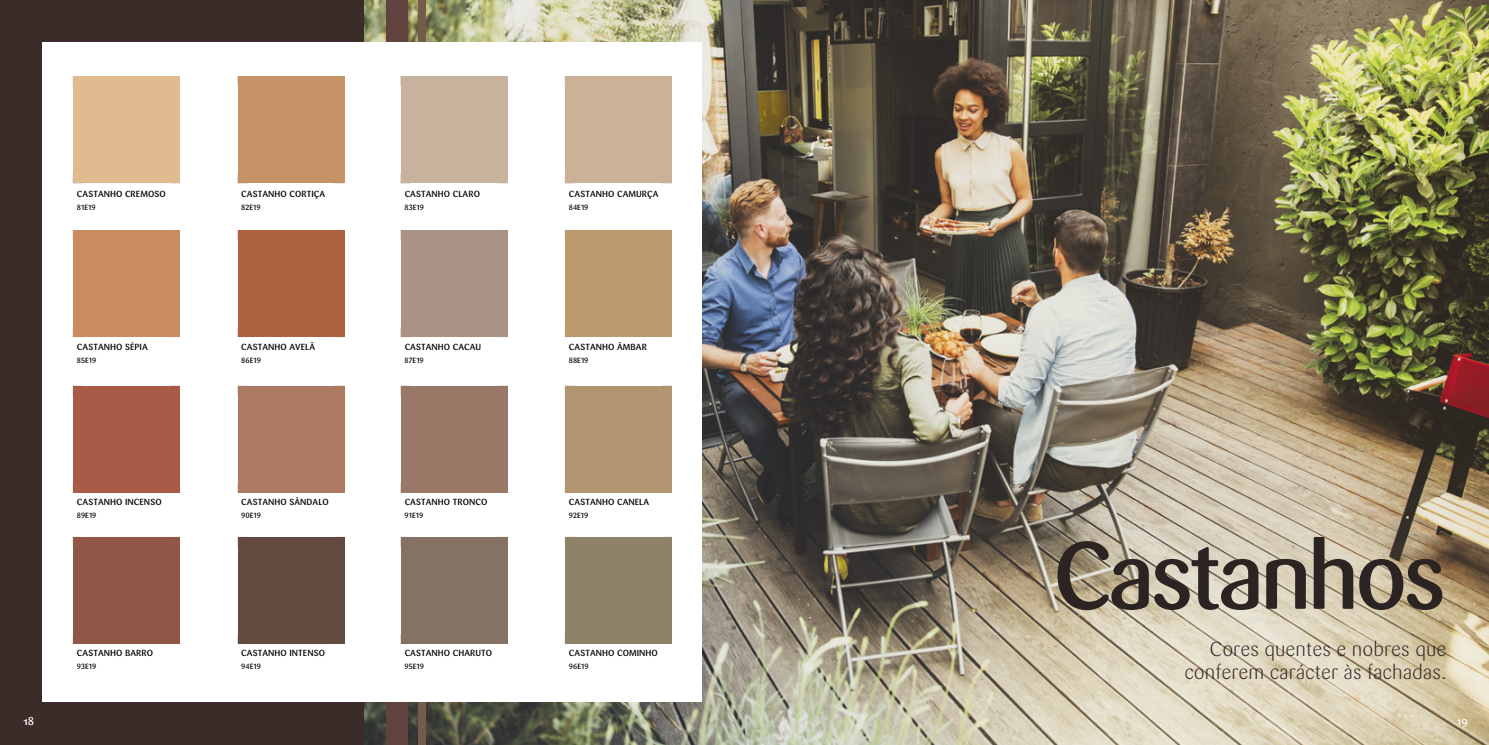
<style>
.page{position:relative;width:1489px;height:745px;background:#fff}
.page>*{position:absolute;margin:0;border:0;box-sizing:border-box;transform-origin:0 0}
.t1{font:500 93.75px "Sari Pro";letter-spacing:-.05em;color:#2c2323}
.t2{font:300 20px/23.8px "Sari Pro";color:#2c2323;text-align:right}
.t3{font:500 11.25px "Sari Pro";color:#fff}
.t4{font:500 8.75px "Sari Pro";letter-spacing:.01em;color:#000}
.t5{font:500 7.5px "Sari Pro";color:#000}
</style>
<div class="page">
<img style="left:364px;top:0;width:1124px;height:744px">
<div style="left:0;top:0;width:364px;height:744px;background:#3c2c29"></div>
<div style="left:386px;top:0;width:21px;height:744px;background:#60433f"></div>
<div style="left:418px;top:0;width:7px;height:744px;background:#755b4c"></div>
<div style="left:43px;top:43px;width:659px;height:659px;background:#fff"></div>
<div style="left:73px;top:76px;width:107px;height:107px;background:#dfbb8f"></div>
<div style="left:73px;top:230px;width:107px;height:107px;background:#c98c61"></div>
<div style="left:73px;top:385px;width:107px;height:107px;background:#a95b48"></div>
<div style="left:73px;top:536px;width:107px;height:107px;background:#925646"></div>
<div style="left:238px;top:76px;width:106px;height:107px;background:#c59365"></div>
<div style="left:238px;top:230px;width:106px;height:107px;background:#ad6241"></div>
<div style="left:238px;top:385px;width:106px;height:107px;background:#ae7961"></div>
<div style="left:238px;top:536px;width:106px;height:107px;background:#624a41"></div>
<div style="left:401px;top:76px;width:106px;height:107px;background:#c7b29d"></div>
<div style="left:401px;top:230px;width:106px;height:107px;background:#a99384"></div>
<div style="left:401px;top:385px;width:106px;height:107px;background:#9a7868"></div>
<div style="left:401px;top:536px;width:106px;height:107px;background:#867264"></div>
<div style="left:565px;top:76px;width:107px;height:107px;background:#cbb297"></div>
<div style="left:565px;top:230px;width:107px;height:107px;background:#bd9a6d"></div>
<div style="left:565px;top:385px;width:107px;height:107px;background:#b19470"></div>
<div style="left:565px;top:536px;width:107px;height:107px;background:#8e8368"></div>
<p class="t4" style="left:77px;top:188px;width:90px">CASTANHO CREMOSO</p>
<p class="t5" style="left:77px;top:202px;width:20px">81E19</p>
<p class="t4" style="left:241px;top:188px;width:85px">CASTANHO CORTIÇA</p>
<p class="t5" style="left:241px;top:202px;width:21px">82E19</p>
<p class="t4" style="left:404px;top:188px;width:77px">CASTANHO CLARO</p>
<p class="t5" style="left:404px;top:202px;width:21px">83E19</p>
<p class="t4" style="left:569px;top:188px;width:91px">CASTANHO CAMURÇA</p>
<p class="t5" style="left:569px;top:202px;width:21px">84E19</p>
<p class="t4" style="left:77px;top:341px;width:72px">CASTANHO SÉPIA</p>
<p class="t5" style="left:77px;top:355px;width:21px">85E19</p>
<p class="t4" style="left:241px;top:341px;width:75px">CASTANHO AVELÃ</p>
<p class="t5" style="left:241px;top:355px;width:21px">86E19</p>
<p class="t4" style="left:404px;top:341px;width:78px">CASTANHO CACAU</p>
<p class="t5" style="left:404px;top:355px;width:21px">87E19</p>
<p class="t4" style="left:569px;top:341px;width:79px">CASTANHO ÂMBAR</p>
<p class="t5" style="left:569px;top:355px;width:21px">88E19</p>
<p class="t4" style="left:77px;top:496px;width:86px">CASTANHO INCENSO</p>
<p class="t5" style="left:77px;top:510px;width:21px">89E19</p>
<p class="t4" style="left:241px;top:496px;width:89px">CASTANHO SÂNDALO</p>
<p class="t5" style="left:241px;top:510px;width:21px">90E19</p>
<p class="t4" style="left:404px;top:496px;width:84px">CASTANHO TRONCO</p>
<p class="t5" style="left:404px;top:510px;width:20px">91E19</p>
<p class="t4" style="left:569px;top:496px;width:82px">CASTANHO CANELA</p>
<p class="t5" style="left:569px;top:510px;width:21px">92E19</p>
<p class="t4" style="left:77px;top:647px;width:78px">CASTANHO BARRO</p>
<p class="t5" style="left:77px;top:661px;width:21px">93E19</p>
<p class="t4" style="left:241px;top:647px;width:85px">CASTANHO INTENSO</p>
<p class="t5" style="left:241px;top:661px;width:21px">94E19</p>
<p class="t4" style="left:404px;top:647px;width:89px">CASTANHO CHARUTO</p>
<p class="t5" style="left:404px;top:661px;width:21px">95E19</p>
<p class="t4" style="left:569px;top:647px;width:90px">CASTANHO COMINHO</p>
<p class="t5" style="left:569px;top:661px;width:21px">96E19</p>
<h1 class="t1" style="left:1052px;top:515px;width:395px">Castanhos</h1>
<h2 class="t2" style="left:1184px;top:636px;width:263px">Cores quentes e nobres que conferem carácter às fachadas.</h2>
<p class="t3" style="left:23px;top:713px;width:12px">18</p>
<p class="t3" style="left:1456px;top:713px;width:13px">19</p>
</div>
